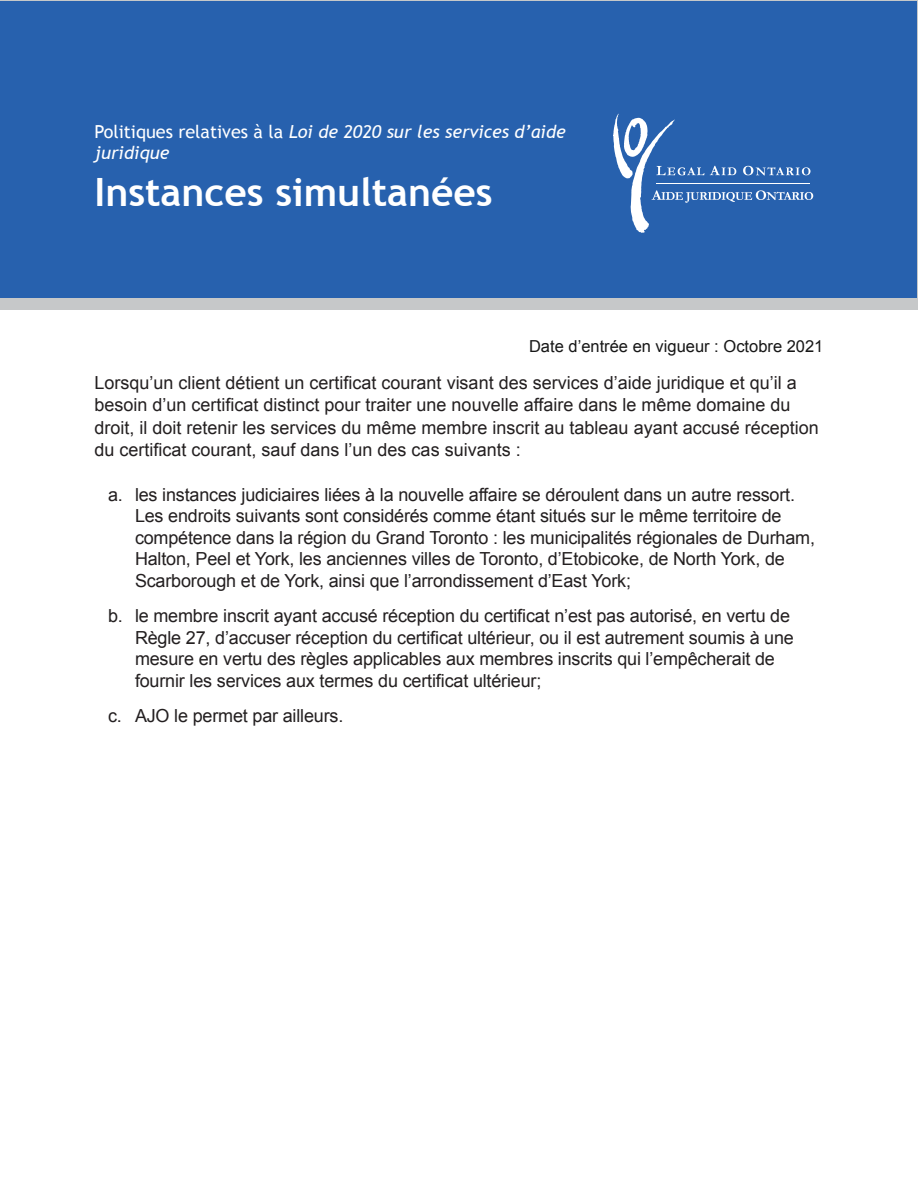
<style>
.page{position:relative;width:918px;height:1188px;background:#fff}
.page>*{position:absolute;margin:0;border:0;box-sizing:border-box;transform-origin:0 0}
.Heading_1__title_pag{font:700 39px "Trebuchet MS";color:#fff}
.t1{font:18px/21.6px "Arial";letter-spacing:-.01em;color:#231f20}
.Heading_1__title_pag-2{font:italic 18px/21px "Trebuchet MS";color:#fff}
.t2{font:16.5px "Arial";color:#171717}
.s1{font-style:normal}
</style>
<div class="page">
<div style="left:0;top:0;width:918px;height:310px;background:#c6c8c9"></div>
<div style="left:1px;top:1px;width:916px;height:297px;background:#2761ae"></div>
<svg style="left:613px;top:114px;width:200px;height:119px"></svg>
<h1 class="Heading_1__title_pag-2" style="left:94px;top:121px;width:473px"><span class="s1">Politiques relatives à la</span> Loi de 2020 sur les services d’aide juridique</h1>
<h1 class="Heading_1__title_pag" style="left:94px;top:168px;width:400px">Instances simultanées</h1>
<p class="t2" style="left:529px;top:336px;width:296px">Date d’entrée en vigueur : Octobre 2021</p>
<p class="t1" style="left:94px;top:372px;width:726px;line-height:22.5px">Lorsqu’un client détient un certificat courant visant des services d’aide juridique et qu’il a besoin d’un certificat distinct pour traiter une nouvelle affaire dans le même domaine du droit, il doit retenir les services du même membre inscrit au tableau ayant accusé réception du certificat courant, sauf dans l’un des cas suivants :</p>
<p class="t1" style="left:135px;top:484px;width:682px;text-indent:-27px">a. les instances judiciaires liées à la nouvelle affaire se déroulent dans un autre ressort.<br>Les endroits suivants sont considérés comme étant situés sur le même territoire de compétence dans la région du Grand Toronto : les municipalités régionales de Durham, Halton, Peel et York, les anciennes villes de Toronto, d’Etobicoke, de North York, de Scarborough et de York, ainsi que l’arrondissement d’East York;</p>
<p class="t1" style="left:135px;top:605px;width:660px;text-indent:-27px">b. le membre inscrit ayant accusé réception du certificat n’est pas autorisé, en vertu de Règle 27, d’accuser réception du certificat ultérieur, ou il est autrement soumis à une mesure en vertu des règles applicables aux membres inscrits qui l’empêcherait de fournir les services aux termes du certificat ultérieur;</p>
<p class="t1" style="left:108px;top:705px;width:237px">c. AJO le permet par ailleurs.</p>
</div>
